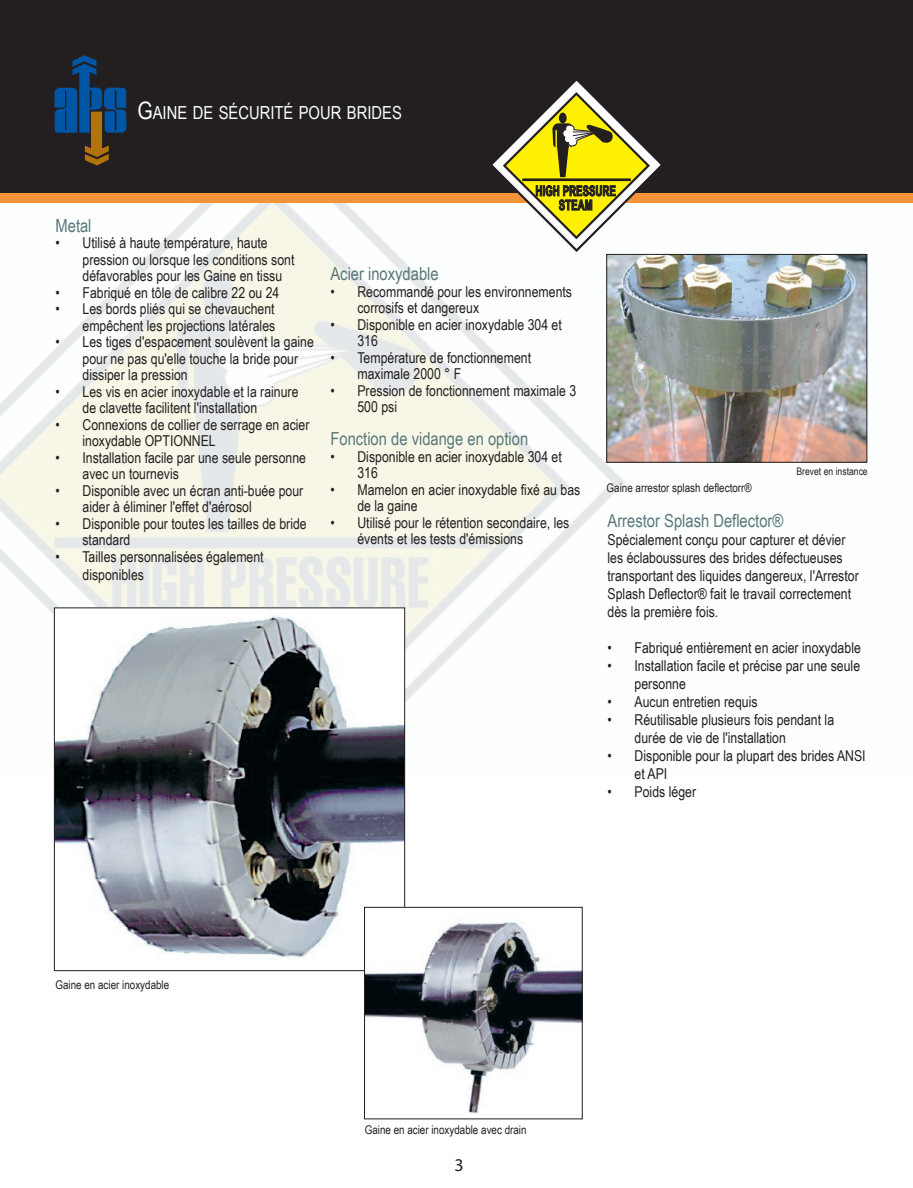
<style>
.page{position:relative;width:913px;height:1188px;background:#fff}
.page>*{position:absolute;margin:0;border:0;box-sizing:border-box;transform-origin:0 0}
.t1{font:18px "Arial Narrow";color:#597879}
.t2{font:18px "Arial Narrow";color:#fff}
.t3{font:18px "Myriad Pro";color:#231f20}
.t4{font:15px/16.5px "Arial Narrow";color:#231f20}
.t5{font:700 14.25px/14.2px "Arial Narrow";letter-spacing:.02em;color:#231f20;text-align:center;scale:.8 1}
.t6{font:12px "Arial Narrow";color:#231f20}
.t7{font:10.5px "Arial Narrow";color:#231f20}
.s1{font-size:24px}
</style>
<div class="page">
<div style="left:0;top:0;width:913px;height:200px;background:#231f20"></div>
<img style="left:56px;top:609px;width:347px;height:350px">
<div style="left:54px;top:607px;width:351px;height:364px;border:1px solid #231f20"></div>
<img style="left:366px;top:909px;width:215px;height:205px">
<div style="left:364px;top:907px;width:219px;height:212px;border:1px solid #231f20"></div>
<img style="left:608px;top:256px;width:257px;height:205px">
<div style="left:606px;top:254px;width:261px;height:209px;border:1px solid #231f20"></div>
<div style="left:0;top:193px;width:913px;height:10px;background:#f69238"></div>
<svg style="left:492px;top:81px;width:173px;height:173px"></svg>
<svg style="left:54px;top:55px;width:72px;height:110px"></svg>
<p class="t2" style="left:137px;top:106px;width:266px"><span class="s1">G</span>AINE DE SÉCURITÉ POUR BRIDES</p>
<p class="t5" style="left:536px;top:184px;width:102px">HIGH PRESSURE<br>STEAM</p>
<p class="t1" style="left:56px;top:218px;width:38px">Metal</p>
<p class="t4" style="left:82px;top:236px;width:213px;text-indent:-27px">• Utilisé à haute température, haute pression ou lorsque les conditions sont défavorables pour les Gaine en tissu</p>
<p class="t4" style="left:56px;top:285px;width:225px">• Fabriqué en tôle de calibre 22 ou 24</p>
<p class="t4" style="left:56px;top:302px;width:221px;text-align:right">• Les bords pliés qui se chevauchent empêchent les projections latérales</p>
<p class="t4" style="left:82px;top:335px;width:233px;text-indent:-27px">• Les tiges d'espacement soulèvent la gaine pour ne pas qu'elle touche la bride pour dissiper la pression</p>
<p class="t4" style="left:82px;top:384px;width:218px;text-indent:-27px">• Les vis en acier inoxydable et la rainure de clavette facilitent l'installation</p>
<p class="t4" style="left:82px;top:417px;width:228px;text-indent:-27px">• Connexions de collier de serrage en acier inoxydable OPTIONNEL</p>
<p class="t4" style="left:82px;top:450px;width:225px;text-indent:-27px">• Installation facile par une seule personne avec un tournevis</p>
<p class="t4" style="left:82px;top:483px;width:222px;text-indent:-27px">• Disponible avec un écran anti-buée pour aider à éliminer l'effet d'aérosol</p>
<p class="t4" style="left:82px;top:516px;width:226px;text-indent:-27px">• Disponible pour toutes les tailles de bride standard</p>
<p class="t4" style="left:82px;top:549px;width:183px;line-height:18px;text-indent:-27px">• Tailles personnalisées également disponibles</p>
<p class="t1" style="left:330px;top:267px;width:110px">Acier inoxydable</p>
<p class="t4" style="left:357px;top:284px;width:216px;text-indent:-27px">• Recommandé pour les environnements corrosifs et dangereux</p>
<p class="t4" style="left:357px;top:317px;width:206px;text-indent:-27px">• Disponible en acier inoxydable 304 et<br>316</p>
<p class="t4" style="left:357px;top:350px;width:175px;text-indent:-27px">• Température de fonctionnement maximale 2000 ° F</p>
<p class="t4" style="left:357px;top:383px;width:220px;text-indent:-27px">• Pression de fonctionnement maximale 3<br>500 psi</p>
<p class="t1" style="left:330px;top:432px;width:199px">Fonction de vidange en option</p>
<p class="t4" style="left:357px;top:449px;width:206px;text-indent:-27px">• Disponible en acier inoxydable 304 et<br>316</p>
<p class="t4" style="left:357px;top:482px;width:224px;text-indent:-27px">• Mamelon en acier inoxydable fixé au bas de la gaine</p>
<p class="t4" style="left:357px;top:515px;width:213px;text-indent:-27px">• Utilisé pour le rétention secondaire, les évents et les tests d'émissions</p>
<p class="t7" style="left:796px;top:467px;width:73px">Brevet en instance</p>
<p class="t6" style="left:607px;top:483px;width:147px">Gaine arrestor splash deflectorr®</p>
<p class="t1" style="left:608px;top:514px;width:177px">Arrestor Splash Deflector®</p>
<p class="t4" style="left:608px;top:532px;width:253px;line-height:18px">Spécialement conçu pour capturer et dévier les éclaboussures des brides défectueuses transportant des liquides dangereux, l'Arrestor Splash Deflector® fait le travail correctement dès la première fois.</p>
<p class="t4" style="left:608px;top:641px;width:255px">• Fabriqué entièrement en acier inoxydable</p>
<p class="t4" style="left:634px;top:658px;width:227px;line-height:18px;text-indent:-27px">• Installation facile et précise par une seule personne</p>
<p class="t4" style="left:608px;top:695px;width:152px">• Aucun entretien requis</p>
<p class="t4" style="left:634px;top:712px;width:201px;line-height:18px;text-indent:-27px">• Réutilisable plusieurs fois pendant la durée de vie de l'installation</p>
<p class="t4" style="left:634px;top:748px;width:233px;line-height:18px;text-indent:-27px">• Disponible pour la plupart des brides ANSI et API</p>
<p class="t4" style="left:608px;top:785px;width:90px">• Poids léger</p>
<p class="t6" style="left:56px;top:980px;width:115px">Gaine en acier inoxydable</p>
<p class="t6" style="left:365px;top:1125px;width:163px">Gaine en acier inoxydable avec drain</p>
<p class="t3" style="left:454px;top:1154px;width:11px">3</p>
</div>
